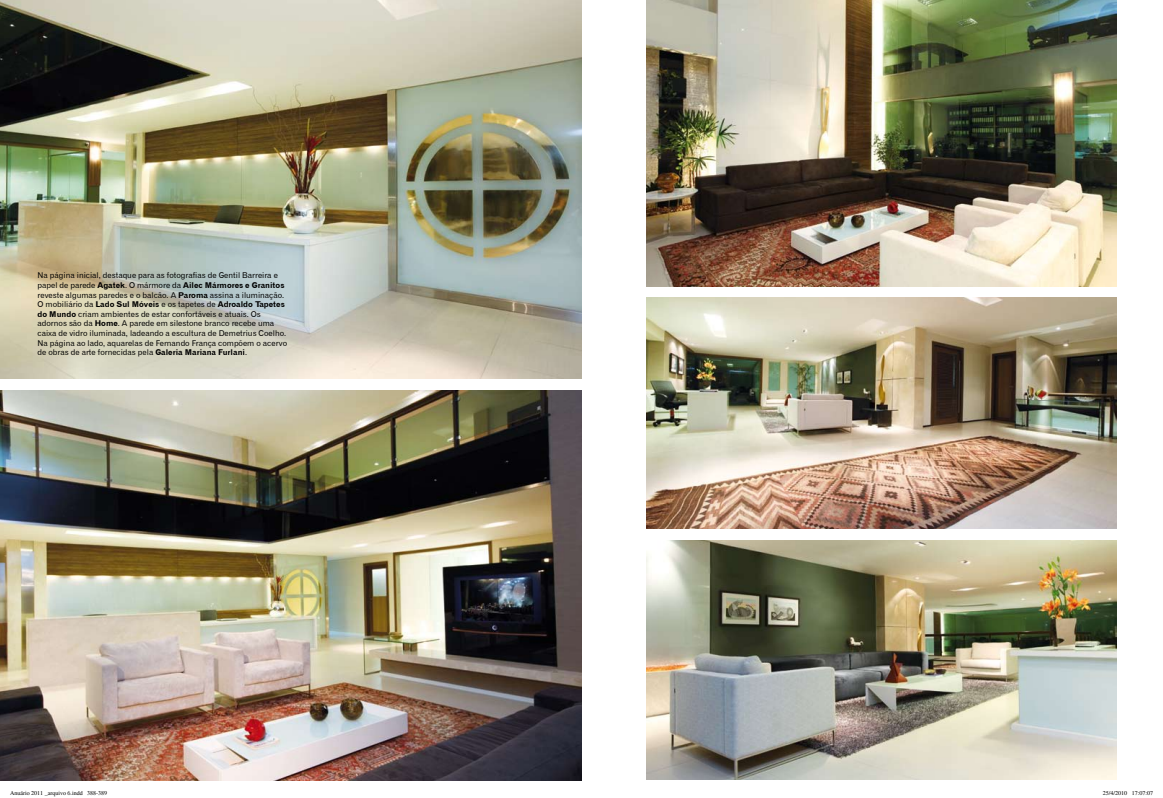
<style>
.page{position:relative;width:1163px;height:798px;background:#fff}
.page>*{position:absolute;margin:0;border:0;box-sizing:border-box;transform-origin:0 0}
.t1{font:8px/9.6px "Gothic 720 BT Roman B";color:#000}
.t2{font:8px "Gothic 720 BT Bold B";color:#000}
.t3{font:6px "Times";color:#000}
.s1{font-family:"Gothic 720 BT Roman B"}
.s2{font-family:"Gothic 720 BT Bold B"}
</style>
<div class="page">
<img style="left:646px;top:0;width:470px;height:286px">
<img style="left:0;top:0;width:581px;height:379px">
<img style="left:0;top:390px;width:581px;height:390px">
<img style="left:646px;top:298px;width:470px;height:231px">
<img style="left:646px;top:540px;width:470px;height:240px">
<p class="t1" style="left:38px;top:270px;width:242px">Na página inicial, destaque para as fotografias de Gentil Barreira e</p>
<p class="t2" style="left:38px;top:280px;width:248px"><span class="s1">papel de parede</span> Agatek<span class="s1">. O mármore da</span> Ailec Mármores e Granitos</p>
<p class="t1" style="left:38px;top:290px;width:248px">reveste algumas paredes e o balcão. A <span class="s2">Paroma</span> assina a iluminação.</p>
<p class="t2" style="left:38px;top:299px;width:249px"><span class="s1">O mobiliário da</span> Lado Sul Móveis <span class="s1">e os tapetes de</span> Adroaldo Tapetes</p>
<p class="t1" style="left:38px;top:309px;width:251px"><span class="s2">do Mundo</span> criam ambientes de estar confortáveis e atuais. Os adornos são da <span class="s2">Home</span>. A parede em silestone branco recebe uma caixa de vidro iluminada, ladeando a escultura de Demetrius Coelho.<br>Na página ao lado, aquarelas de Fernando França compõem o acervo de obras de arte fornecidas pela <span class="s2">Galeria Mariana Furlani</span>.</p>
<p class="t3" style="left:10px;top:789px;width:99px">Anuário 2011 _arquivo 6.indd 388-389</p>
<p class="t3" style="left:1102px;top:789px;width:52px">25/4/2010 17:07:07</p>
</div>
